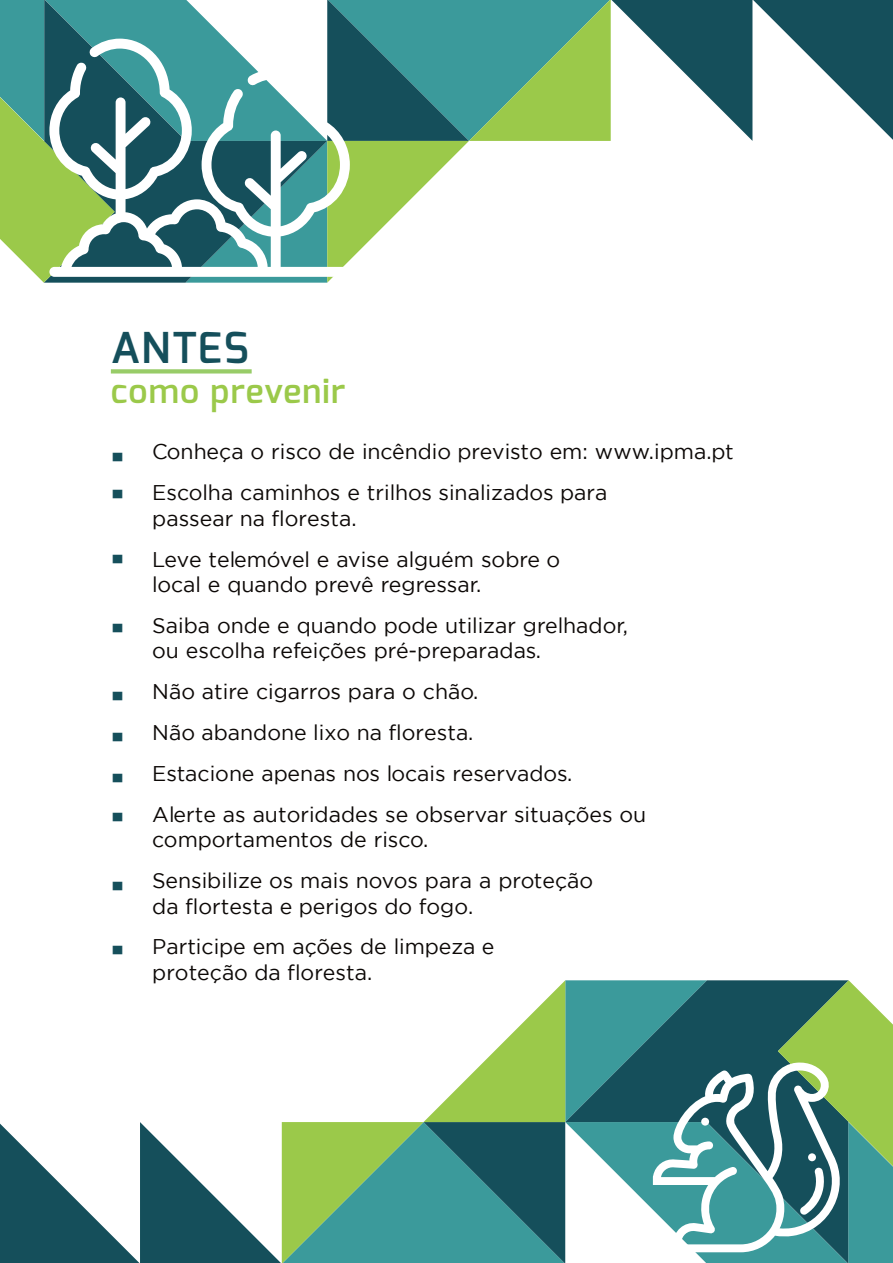
<style>
.page{position:relative;width:893px;height:1263px;background:#fff}
.page>*{position:absolute;margin:0;border:0;box-sizing:border-box;transform-origin:0 0}
.t1{font:600 42.45px "Exo";letter-spacing:.04em;color:#154f5b}
.t2{font:600 34.05px "Exo";letter-spacing:.04em;color:#9bc94a}
.t3{font:21.75px/40.7px "Wingdings 2";color:#154f5b;text-align:justify;scale:1.13 1}
.t4{font:21.3px/40.8px "Gotham";color:#0c0806}
</style>
<div class="page">
<svg style="left:0;top:0;width:893px;height:283px"></svg>
<svg style="left:49px;top:39px;width:301px;height:238px"></svg>
<svg style="left:0;top:980px;width:893px;height:283px"></svg>
<svg style="left:111px;top:369px;width:141px;height:4px"></svg>
<h1 class="t1" style="left:111px;top:321px;width:139px">ANTES</h1>
<h2 class="t2" style="left:111px;top:369px;width:236px">como prevenir</h2>
<p class="t3" style="left:111px;top:676px;width:14px">○ ○ ○ ○</p>
<p class="t4" style="left:152px;top:431px;width:583px">Conheça o risco de incêndio previsto em: www.ipma.pt<br>Escolha caminhos e trilhos sinalizados para</p>
<p class="t4" style="left:152px;top:497px;width:410px">passear na floresta.<br>Leve telemóvel e avise alguém sobre o</p>
<p class="t4" style="left:152px;top:564px;width:477px">local e quando prevê regressar.<br>Saiba onde e quando pode utilizar grelhador,</p>
<p class="t4" style="left:152px;top:630px;width:496px">ou escolha refeições pré-preparadas.<br>Não atire cigarros para o chão.<br>Não abandone lixo na floresta.<br>Estacione apenas nos locais reservados.<br>Alerte as autoridades se observar situações ou</p>
<p class="t4" style="left:152px;top:819px;width:443px">comportamentos de risco.<br>Sensibilize os mais novos para a proteção</p>
<p class="t4" style="left:152px;top:885px;width:344px">da flortesta e perigos do fogo.<br>Participe em ações de limpeza e</p>
<p class="t4" style="left:152px;top:952px;width:222px">proteção da floresta.</p>
</div>
